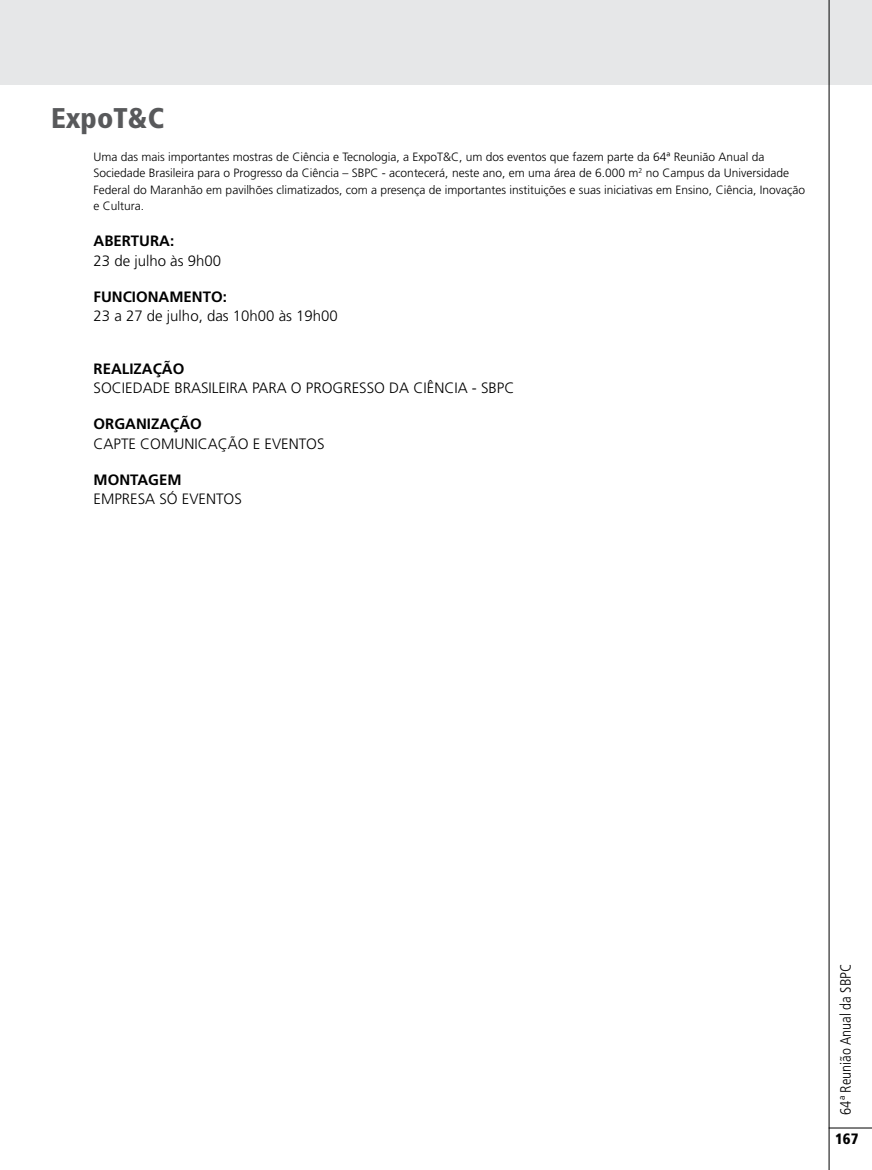
<style>
.page{position:relative;width:872px;height:1170px;background:#fff}
.page>*{position:absolute;margin:0;border:0;box-sizing:border-box;transform-origin:0 0}
.t1{font:900 condensed 28.5px "Frutiger";color:#58595b}
.t2{font:300 15px "Frutiger";color:#000}
.t3{font:700 15px "Frutiger";color:#000}
.t4{font:300 condensed 15px "Frutiger";color:#000}
.t5{font:900 condensed 15px "Frutiger";color:#000}
.t6{font:300 12px/16.5px "Frutiger";color:#000}
</style>
<div class="page">
<div style="left:0;top:0;width:872px;height:85px;background:#e6e7e8"></div>
<hr style="left:828px;top:1127px;width:44px;height:1px;background:#000">
<hr style="left:828px;top:0;width:1px;height:1169px;background:#000">
<h1 class="t1" style="left:51px;top:101px;width:114px">ExpoT&amp;C</h1>
<p class="t6" style="left:94px;top:148px;width:713px">Uma das mais importantes mostras de Ciência e Tecnologia, a ExpoT&amp;C, um dos eventos que fazem parte da 64ª Reunião Anual da Sociedade Brasileira para o Progresso da Ciência – SBPC - acontecerá, neste ano, em uma área de 6.000 m<sup>2</sup> no Campus da Universidade Federal do Maranhão em pavilhões climatizados, com a presença de importantes instituições e suas iniciativas em Ensino, Ciência, Inovação e Cultura.</p>
<p class="t3" style="left:94px;top:232px;width:82px">ABERTURA:</p>
<p class="t2" style="left:94px;top:252px;width:129px">23 de julho às 9h00</p>
<p class="t3" style="left:94px;top:288px;width:135px">FUNCIONAMENTO:</p>
<p class="t2" style="left:94px;top:308px;width:246px">23 a 27 de julho, das 10h00 às 19h00</p>
<p class="t3" style="left:94px;top:360px;width:92px">REALIZAÇÃO</p>
<p class="t2" style="left:94px;top:380px;width:422px">SOCIEDADE BRASILEIRA PARA O PROGRESSO DA CIÊNCIA - SBPC</p>
<p class="t3" style="left:94px;top:415px;width:110px">ORGANIZAÇÃO</p>
<p class="t2" style="left:94px;top:435px;width:232px">CAPTE COMUNICAÇÃO E EVENTOS</p>
<p class="t3" style="left:94px;top:471px;width:89px">MONTAGEM</p>
<p class="t2" style="left:94px;top:491px;width:150px">EMPRESA SÓ EVENTOS</p>
<p class="t4" style="left:837px;top:1114px;width:153px;rotate:-90deg">64ª Reunião Anual da SBPC</p>
<p class="t5" style="left:835px;top:1130px;width:25px">167</p>
</div>
